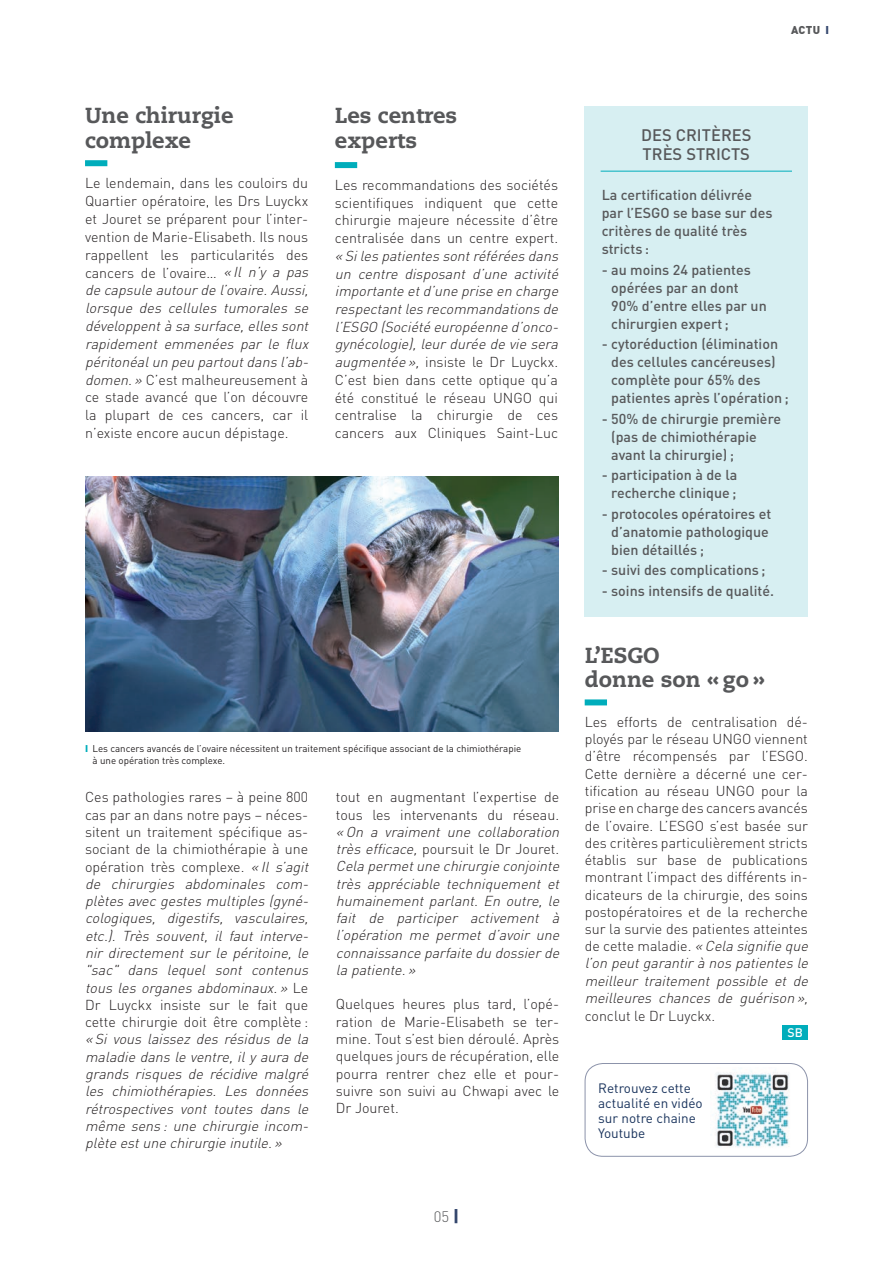
<style>
.page{position:relative;width:893px;height:1263px;background:#fff}
.page>*{position:absolute;margin:0;border:0;box-sizing:border-box;transform-origin:0 0}
.t1{font:800 21.75px/24.6px "Caecilia LT Std";color:#57585a}
.t2{font:500 16.5px/19.8px "DIN";color:#57585a}
.t3{font:300 15px "DIN";color:#57585a}
.t4{font:300 14.25px/17.2px "DIN";color:#231f20}
.t5{font:italic 300 14.25px/17.2px "DIN";color:#231f20}
.t6{font:500 14.25px/18px "DIN";color:#57585a}
.t7{font:13.5px/15px "DIN";color:#1a345d}
.t8{font:500 12.3px "DIN";color:#fff}
.t9{font:900 11.25px "DIN";color:#57585a}
.t10{font:9.75px/11.7px "DIN";color:#231f20}
.s1{color:#34466d}
.s2{font-style:italic}
.s3{font-style:normal}
.s4{font-weight:900;color:#00adbb}
.s5{font-weight:900;font-size:16.5px;color:#34466d}
</style>
<div class="page">
<div style="left:85px;top:160px;width:22px;height:6px;background:#00adbb"></div>
<div style="left:335px;top:162px;width:22px;height:6px;background:#00adbb"></div>
<div style="left:585px;top:699px;width:22px;height:6px;background:#00adbb"></div>
<div style="left:782px;top:1025px;width:26px;height:15px;background:#00adbb"></div>
<img style="left:85px;top:476px;width:473px;height:255px">
<div style="left:585px;top:106px;width:223px;height:511px;background:#d7eff2"></div>
<hr style="left:601px;top:171px;width:191px;height:1px;background:#00adbb">
<div style="left:585px;top:1063px;width:223px;height:94px;border:1px solid #8c93aa;border-radius:18px"></div>
<img style="left:715px;top:1071px;width:74px;height:76px">
<p class="t9" style="left:791px;top:22px;width:40px">ACTU <span class="s1">I</span></p>
<h1 class="t1" style="left:85px;top:103px;width:150px">Une chirurgie complexe</h1>
<p class="t4" style="left:85px;top:174px;width:228px;line-height:17.9px">Le lendemain, dans les couloirs du Quartier opératoire, les Drs Luyckx et Jouret se préparent pour l’inter&shy;vention de Marie-Elisabeth. Ils nous rappellent les particularités des cancers de l’ovaire… <span class="s2">«Il n’y a pas de capsule autourde l’ovaire.Aussi, lorsque des cellules tumorales se développentà sa surface,elles sont rapidement emmenées par le flux péritonéalun peu partoutdans l’ab&shy;domen.»</span> C’est malheureusement à ce stade avancé que l’on découvre la plupart de ces cancers, car il n’existe encore aucun dépistage.</p>
<h1 class="t1" style="left:335px;top:103px;width:124px">Les centres experts</h1>
<p class="t4" style="left:335px;top:176px;width:225px;line-height:17.7px;text-align:justify">Les recommandations des sociétés scientifiques indiquent que cette chirurgie majeure nécessite d’être centralisée dans un centre expert.</p>
<p class="t5" style="left:335px;top:247px;width:228px;line-height:17.7px">« Siles patientes sontréférées dans un centre disposant d’une activité importante etd’une prise en charge respectantles recommandations de l’ESGO (Société européenne d’onco&shy;gynécologie),leurdurée de vie sera augmentée», <span class="s3">insiste le Dr Luyckx.<br>C’est bien dans cette optique qu’a été constitué le réseau UNGO qui centralise la chirurgie de ces cancers aux Cliniques Saint-Luc</span></p>
<p class="t10" style="left:92px;top:743px;width:430px;text-indent:-7px"><span class="s4">I</span> Les cancers avancés de l’ovaire nécessitent un traitement spécifique associant de la chimiothérapie à une opération très complexe.</p>
<p class="t5" style="left:85px;top:788px;width:228px"><span class="s3">Ces pathologies rares – à peine 800 cas par an dans notre pays – néces&shy;sitent un traitement spécifique as&shy;sociant de la chimiothérapie à une opération très complexe.</span> «Il s’agit de chirurgies abdominales com&shy;plètes avec gestes multiples (gyné&shy;cologiques, digestifs, vasculaires, etc.). Très souvent, il faut interve&shy;nir directement sur le péritoine, le "sac" dans lequel sont contenus tous les organes abdominaux. » <span class="s3">L e Dr Luyckx insiste sur le fait que cette chirurgie doit être complète :</span></p>
<p class="t5" style="left:85px;top:1030px;width:228px;text-align:justify">« Si vous laissez des résidus de la maladie dans le ventre, il y aura de grands risques de récidive malgré les chimiothérapies. Les données rétrospectives vont toutes dans le même sens : une chirurgie incom&shy;plète estune chirurgie inutile. »</p>
<p class="t4" style="left:336px;top:788px;width:225px">tout en augmentant l’expertise de tous les intervenants du réseau.</p>
<p class="t5" style="left:336px;top:823px;width:228px">« On a vraiment une collaboration très efficace, <span class="s3">poursuit le Dr Jouret.<br></span>Cela permetune chirurgie conjointe très appréciable techniquement et humainement parlant. En outre, le fait de participer activement à l’opération me permet d’avoir une connaissance parfaite du dossierde la patiente. »</p>
<p class="t4" style="left:336px;top:995px;width:225px;text-align:justify">Quelques heures plus tard, l’opé&shy;ration de Marie-Elisabeth se ter&shy;mine. Tout s’est bien déroulé. Après quelques jours de récupération, elle pourra rentrer chez elle et pour&shy;suivre son suivi au Chwapi avec le Dr Jouret.</p>
<p class="t3" style="left:434px;top:1207px;width:27px">05 <span class="s5">|</span></p>
<p class="t2" style="left:641px;top:124px;width:112px">DES CRITÈRES<br>TRÈS STRICTS</p>
<p class="t6" style="left:602px;top:185px;width:172px">La certification délivrée par l’ESGO se base sur des critères de qualité très stricts :</p>
<p class="t6" style="left:611px;top:260px;width:157px;text-indent:-9px">- au moins 24 patientes opérées par an dont<br>90% d’entre elles par un chirurgien expert ;</p>
<p class="t6" style="left:611px;top:334px;width:179px;text-indent:-9px">- cytoréduction (élimination des cellules cancéreuses) complète pour 65% des patientes après l’opération ;</p>
<p class="t6" style="left:611px;top:409px;width:171px;text-indent:-9px">- 50% de chirurgie première (pas de chimiothérapie avant la chirurgie) ;</p>
<p class="t6" style="left:602px;top:466px;width:137px;text-align:right">- participation à de la recherche clinique ;</p>
<p class="t6" style="left:611px;top:504px;width:162px;text-indent:-9px">- protocoles opératoires et d’anatomie pathologique bien détaillés ;</p>
<p class="t6" style="left:602px;top:561px;width:165px">- suivi des complications ;</p>
<p class="t6" style="left:602px;top:581px;width:174px">- soins intensifs de qualité.</p>
<h1 class="t1" style="left:585px;top:644px;width:182px;line-height:24px">L’ESGO<br>donne son « go »</h1>
<p class="t4" style="left:585px;top:713px;width:228px">Les efforts de centralisation dé&shy;ployés par le réseau UNGO viennent d’être récompensés par l’ESGO.<br>Cette dernière a décerné une cer&shy;tification au réseau UNGO pour la prise en charge des cancers avancés de l’ovaire. L’ESGO s’est basée sur des critères particulièrement stricts établis sur base de publications montrant l’impact des différents in&shy;dicateurs de la chirurgie, des soins postopératoires et de la recherche sur la survie des patientes atteintes de cette maladie. <span class="s2">«Cela signifie que l’on peutgarantirà nos patientes le meilleur traitement possible et de meilleures chances de guérison »,</span></p>
<p class="t4" style="left:585px;top:1007px;width:132px">conclut le Dr Luyckx.</p>
<p class="t8" style="left:787px;top:1024px;width:17px">SB</p>
<p class="t7" style="left:598px;top:1080px;width:106px">Retrouvez cette actualité en vidéo sur notre chaine<br>Youtube</p>
</div>
